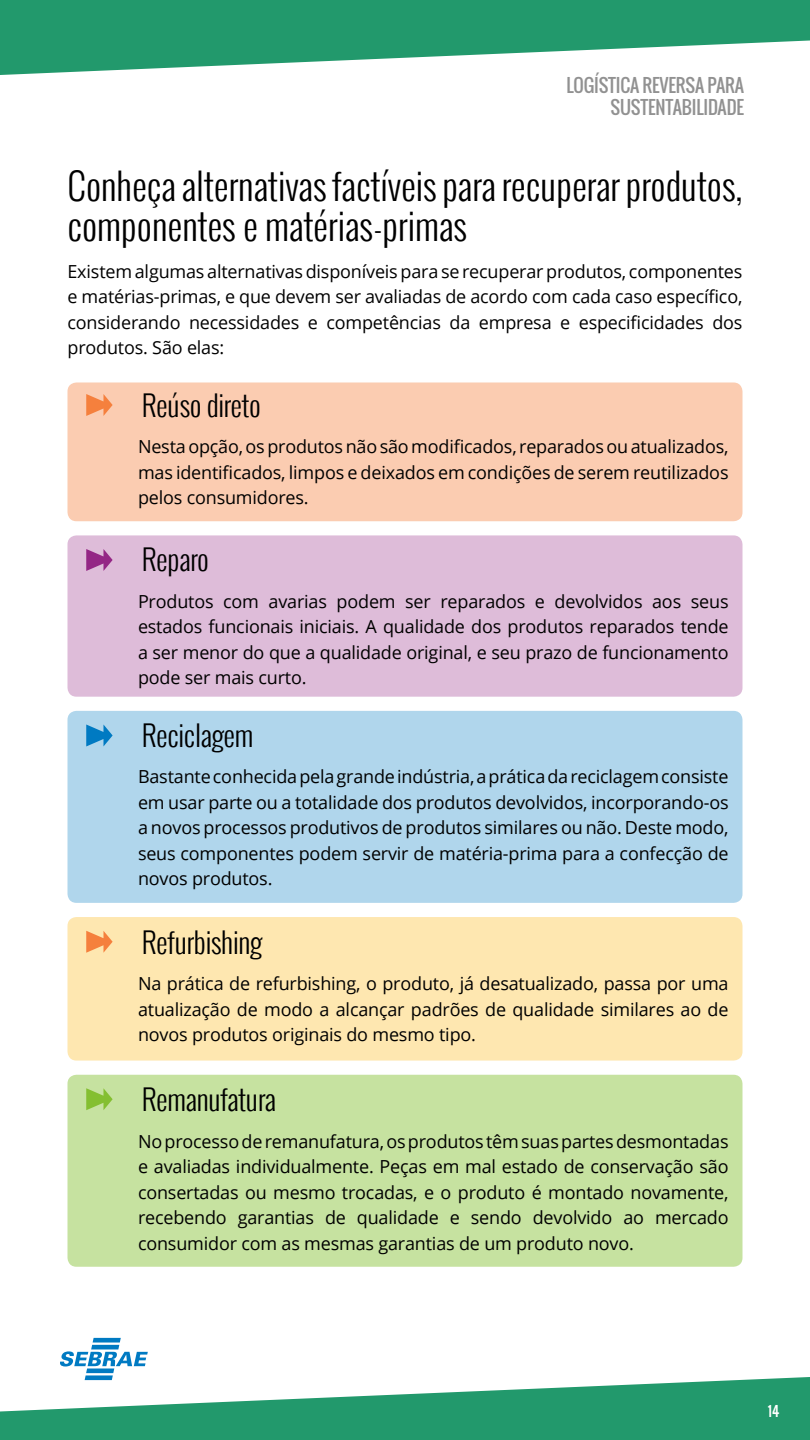
<style>
.page{position:relative;width:810px;height:1440px;background:#fff}
.page>*{position:absolute;margin:0;border:0;box-sizing:border-box;transform-origin:0 0}
.t1{font:300 36.75px/39.8px "Oswald";color:#000}
.t2{font:300 28.5px "Oswald";letter-spacing:-.01em;color:#000}
.t3{font:18px/25.5px "Open Sans";letter-spacing:-.01em;color:#000;text-align:justify}
.t4{font:18px/22.5px "Oswald";letter-spacing:-.01em;color:#919191;text-align:right}
.t5{font:13.5px "Oswald";color:#fff}
</style>
<div class="page">
<div style="left:68px;top:535px;width:674px;height:162px;background:#debcd9;border-radius:9px"></div>
<div style="left:68px;top:711px;width:674px;height:192px;background:#b0d6ec;border-radius:9px"></div>
<div style="left:68px;top:1075px;width:674px;height:192px;background:#c6e2a0;border-radius:9px"></div>
<div style="left:68px;top:382px;width:674px;height:139px;background:#fbccb1;border-radius:9px"></div>
<div style="left:68px;top:917px;width:674px;height:144px;background:#fee7b0;border-radius:9px"></div>
<svg style="left:86px;top:394px;width:27px;height:22px"></svg>
<svg style="left:86px;top:549px;width:27px;height:22px"></svg>
<svg style="left:86px;top:724px;width:27px;height:22px"></svg>
<svg style="left:86px;top:931px;width:27px;height:22px"></svg>
<svg style="left:86px;top:1088px;width:27px;height:22px"></svg>
<svg style="left:0;top:0;width:810px;height:75px;fill:#22996c"></svg>
<svg style="left:0;top:1377px;width:810px;height:63px;fill:#22996c"></svg>
<svg style="left:60px;top:1338px;width:88px;height:42px"></svg>
<p class="t4" style="left:567px;top:74px;width:179px">LOGÍSTICA REVERSA PARA<br>SUSTENTABILIDADE</p>
<h1 class="t1" style="left:68px;top:166px;width:677px">Conheça alternativas factíveis para recuperar produtos, componentes e matérias-primas</h1>
<p class="t3" style="left:68px;top:258px;width:677px">Existem algumas alternativas disponíveis para se recuperar produtos, componentes e matérias-primas, e que devem ser avaliadas de acordo com cada caso específico, considerando necessidades e competências da empresa e especificidades dos produtos. São elas:</p>
<h2 class="t2" style="left:142px;top:384px;width:121px">Reúso direto</h2>
<p class="t3" style="left:138px;top:434px;width:592px">Nesta opção, os produtos não são modificados, reparados ou atualizados, mas identificados, limpos e deixados em condições de serem reutilizados pelos consumidores.</p>
<h2 class="t2" style="left:142px;top:538px;width:69px">Reparo</h2>
<p class="t3" style="left:138px;top:588px;width:592px">Produtos com avarias podem ser reparados e devolvidos aos seus estados funcionais iniciais. A qualidade dos produtos reparados tende a ser menor do que a qualidade original, e seu prazo de funcionamento pode ser mais curto.</p>
<h2 class="t2" style="left:142px;top:714px;width:113px">Reciclagem</h2>
<p class="t3" style="left:138px;top:764px;width:592px">Bastante conhecida pela grande indústria, a prática da reciclagem consiste em usar parte ou a totalidade dos produtos devolvidos, incorporando-os a novos processos produtivos de produtos similares ou não. Deste modo, seus componentes podem servir de matéria-prima para a confecção de novos produtos.</p>
<h2 class="t2" style="left:142px;top:921px;width:122px">Refurbishing</h2>
<p class="t3" style="left:138px;top:971px;width:592px">Na prática de refurbishing, o produto, já desatualizado, passa por uma atualização de modo a alcançar padrões de qualidade similares ao de novos produtos originais do mesmo tipo.</p>
<h2 class="t2" style="left:142px;top:1078px;width:136px">Remanufatura</h2>
<p class="t3" style="left:138px;top:1128px;width:592px">No processo de remanufatura, os produtos têm suas partes desmontadas e avaliadas individualmente. Peças em mal estado de conservação são consertadas ou mesmo trocadas, e o produto é montado novamente, recebendo garantias de qualidade e sendo devolvido ao mercado consumidor com as mesmas garantias de um produto novo.</p>
<p class="t5" style="left:768px;top:1401px;width:13px">14</p>
</div>
